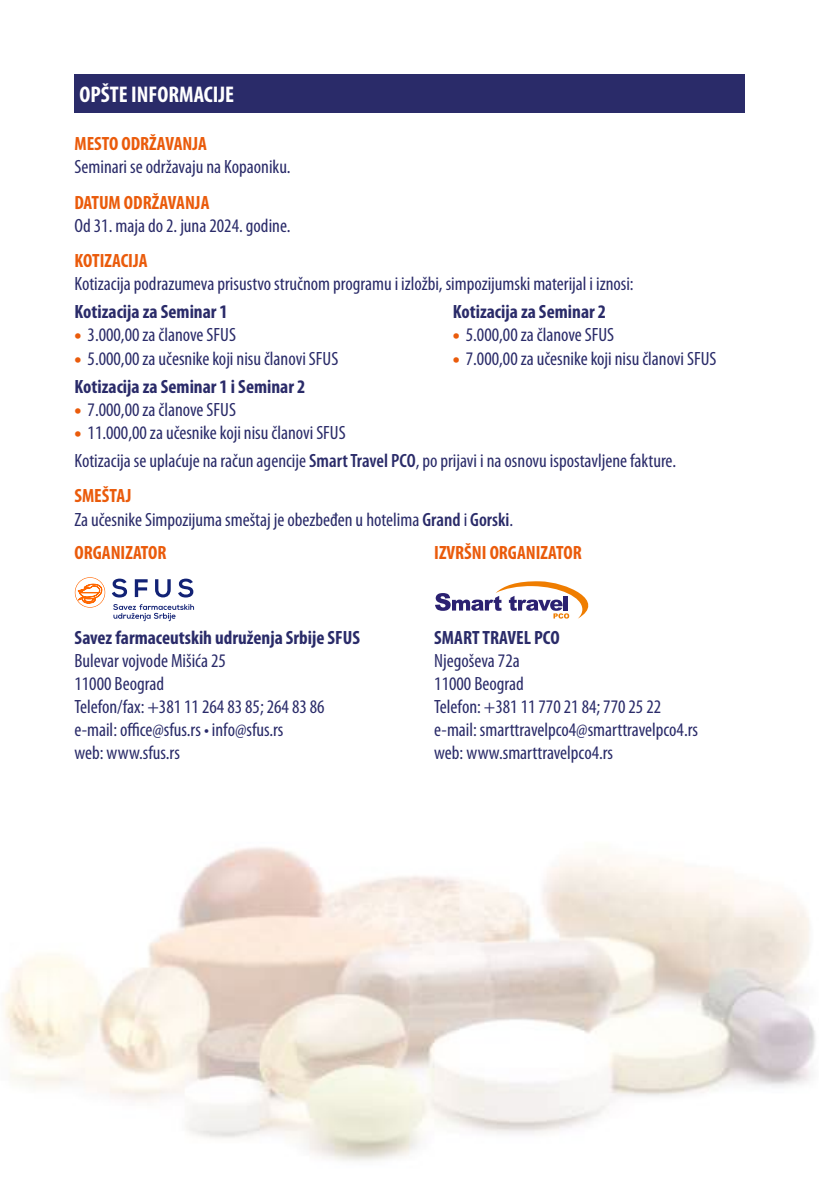
<style>
.page{position:relative;width:819px;height:1191px;background:#fff}
.page>*{position:absolute;margin:0;border:0;box-sizing:border-box;transform-origin:0 0}
.t1{font:700 condensed 22.75px "Myriad Pro";color:#fff}
.t2{font:condensed 19.25px/23.1px "Myriad Pro";color:#2a2b69}
.t3{font:700 condensed 19.25px "Myriad Pro";color:#2a2b69}
.t4{font:700 condensed 19.25px "Myriad Pro";color:#ea5b0b}
.s1{font-weight:900;font-stretch:normal;color:#ea5b0b}
.s2{font-weight:600}
.s3{font-weight:700;color:#ea5b0b}
</style>
<div class="page">
<div style="left:74px;top:74px;width:670px;height:39px;background:#2a2b69"></div>
<svg style="left:435px;top:581px;width:154px;height:37px"></svg>
<svg style="left:112px;top:578px;width:81px;height:19px"></svg>
<svg style="left:113px;top:604px;width:81px;height:6px"></svg>
<svg style="left:75px;top:577px;width:30px;height:30px"></svg>
<div style="left:75px;top:577px;width:30px;height:30px;border:1px solid #ff6700;border-radius:50%"></div>
<svg style="left:78px;top:584px;width:25px;height:19px"></svg>
<p class="t1" style="left:79px;top:82px;width:156px">OPŠTE INFORMACIJE</p>
<p class="t4" style="left:74px;top:133px;width:134px">MESTO ODRŽAVANJA</p>
<p class="t2" style="left:74px;top:155px;width:218px">Seminari se održavaju na Kopaoniku.</p>
<p class="t4" style="left:74px;top:191px;width:136px">DATUM ODRŽAVANJA</p>
<p class="t2" style="left:74px;top:214px;width:217px">Od 31. maja do 2. juna 2024. godine.</p>
<p class="t4" style="left:74px;top:250px;width:75px">KOTIZACIJA</p>
<p class="t2" style="left:74px;top:273px;width:560px">Kotizacija podrazumeva prisustvo stručnom programu i izložbi, simpozijumski materijal i iznosi:</p>
<p class="t3" style="left:74px;top:301px;width:155px">Kotizacija za Seminar 1</p>
<p class="t3" style="left:452px;top:301px;width:155px">Kotizacija za Seminar 2</p>
<p class="t2" style="left:74px;top:324px;width:163px"><span class="s1">•</span> 3.000,00 za članove SFUS</p>
<p class="t2" style="left:452px;top:324px;width:163px"><span class="s1">•</span> 5.000,00 za članove SFUS</p>
<p class="t2" style="left:74px;top:347px;width:265px"><span class="s1">•</span> 5.000,00 za učesnike koji nisu članovi SFUS</p>
<p class="t2" style="left:452px;top:347px;width:265px"><span class="s1">•</span> 7.000,00 za učesnike koji nisu članovi SFUS</p>
<p class="t3" style="left:74px;top:375px;width:232px">Kotizacija za Seminar 1 i Seminar 2</p>
<p class="t2" style="left:74px;top:398px;width:163px"><span class="s1">•</span> 7.000,00 za članove SFUS</p>
<p class="t2" style="left:74px;top:419px;width:603px;line-height:28px"><span class="s1">•</span> 11.000,00 za učesnike koji nisu članovi SFUS<br>Kotizacija se uplaćuje na račun agencije <span class="s2">Smart Travel PCO</span>, po prijavi i na osnovu ispostavljene fakture.</p>
<p class="t2" style="left:74px;top:485px;width:440px"><span class="s3">SMEŠTAJ<br></span>Za učesnike Simpozijuma smeštaj je obezbeđen u hotelima <span class="s2">Grand</span> i <span class="s2">Gorski</span>.</p>
<p class="t4" style="left:74px;top:542px;width:94px">ORGANIZATOR</p>
<p class="t4" style="left:434px;top:542px;width:149px">IZVRŠNI ORGANIZATOR</p>
<p class="t3" style="left:74px;top:626px;width:287px">Savez farmaceutskih udruženja Srbije SFUS</p>
<p class="t2" style="left:74px;top:649px;width:252px">Bulevar vojvode Mišića 25<br>11000 Beograd<br>Telefon/fax: +381 11 264 83 85; 264 83 86 e-mail: office@sfus.rs • info@sfus.rs<br>web: www.sfus.rs</p>
<p class="t3" style="left:434px;top:626px;width:127px">SMART TRAVEL PCO</p>
<p class="t2" style="left:434px;top:649px;width:265px">Njegoševa 72a<br>11000 Beograd<br>Telefon: +381 11 770 21 84; 770 25 22 e-mail: smarttravelpco4@smarttravelpco4.rs web: www.smarttravelpco4.rs</p>
</div>
